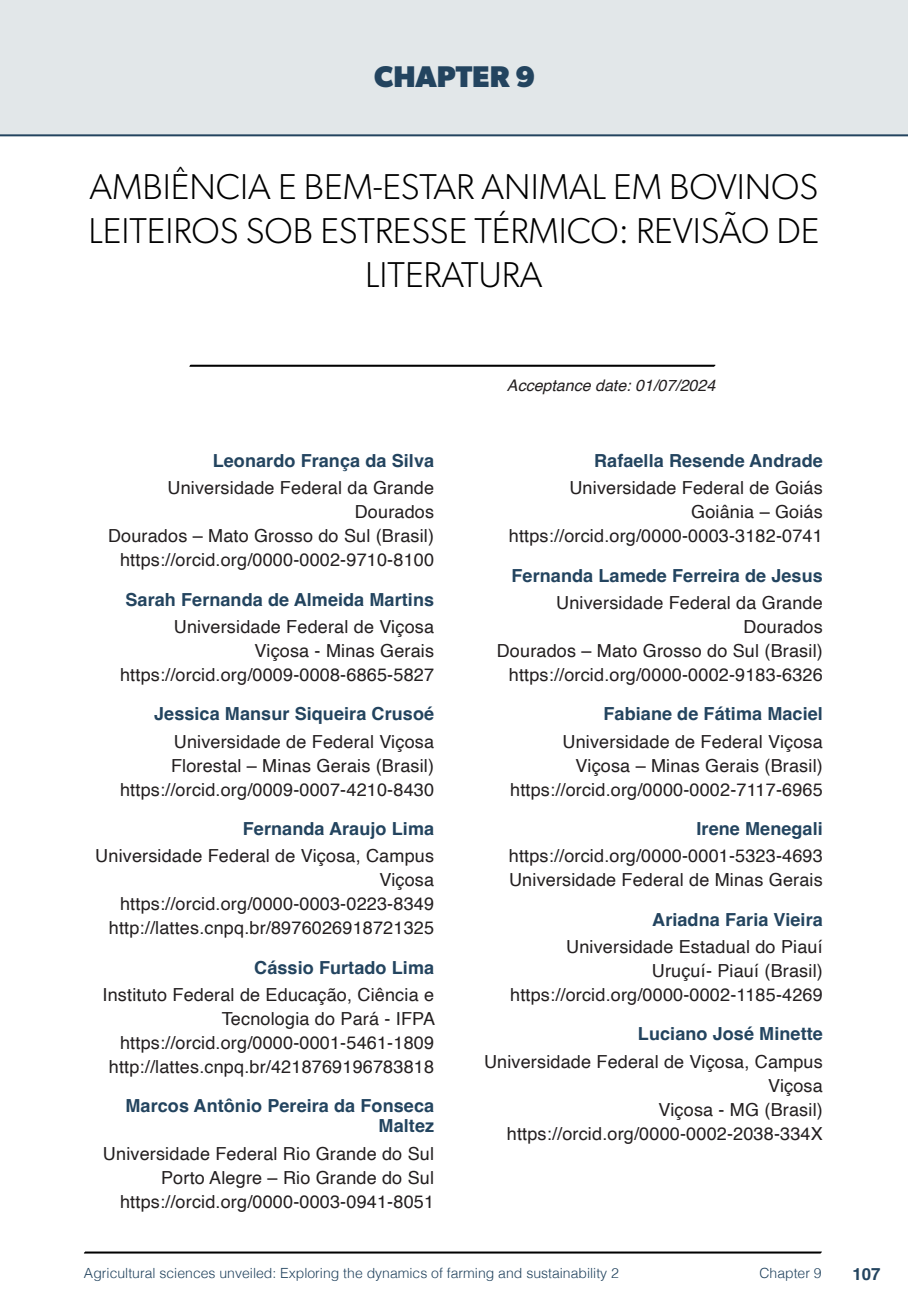
<style>
.page{position:relative;width:908px;height:1304px;background:#fff}
.page>*{position:absolute;margin:0;border:0;box-sizing:border-box;transform-origin:0 0}
.nome_artigos{font:300 36px/44px "Gibson";color:#000;text-align:center}
.capítulos{font:700 30px "Gibson";color:#23445f}
.info_autores{font:18px/24px "Helvetica";letter-spacing:.01em;color:#231f20;text-align:right}
.nome_autores{font:700 18px/20px "Helvetica";letter-spacing:.005em;color:#23445f;text-align:right}
.t1{font:700 16.8px "Helvetica";color:#23445f}
.t2{font:italic 16px "Helvetica";color:#231f20}
.t3{font:300 14px "Helvetica";color:#23445f}
</style>
<div class="page">
<svg style="left:84px;top:1251px;width:737px;height:3px;background:#515151"></svg>
<div style="left:0;top:0;width:907px;height:136px;background:#e2e7e9"></div>
<svg style="left:189px;top:364px;width:526px;height:3px;background:#4f4f4f"></svg>
<div style="left:44px;top:72px;width:68px;height:61px;background:#e2e7e9"></div>
<p class="capítulos" style="left:374px;top:58px;width:162px">CHAPTER 9</p>
<p class="nome_artigos" style="left:88px;top:164px;width:732px">AMBIÊNCIA E BEM-ESTAR ANIMAL EM BOVINOS<br>LEITEIROS SOB ESTRESSE TÉRMICO: REVISÃO DE<br>LITERATURA</p>
<p class="nome_autores" style="left:213px;top:453px;width:223px">Leonardo França da Silva</p>
<p class="info_autores" style="left:167px;top:477px;width:268px">Universidade Federal da Grande<br>Dourados</p>
<p class="info_autores" style="left:108px;top:525px;width:327px">Dourados – Mato Grosso do Sul (Brasil)</p>
<p class="info_autores" style="left:120px;top:549px;width:315px">https://orcid.org/0000-0002-9710-8100</p>
<p class="nome_autores" style="left:125px;top:591px;width:310px">Sarah Fernanda de Almeida Martins</p>
<p class="info_autores" style="left:174px;top:615px;width:261px">Universidade Federal de Viçosa</p>
<p class="info_autores" style="left:254px;top:639px;width:181px">Viçosa - Minas Gerais</p>
<p class="info_autores" style="left:120px;top:663px;width:315px">https://orcid.org/0009-0008-6865-5827</p>
<p class="nome_autores" style="left:154px;top:706px;width:281px">Jessica Mansur Siqueira Crusoé</p>
<p class="info_autores" style="left:174px;top:730px;width:261px">Universidade de Federal Viçosa</p>
<p class="info_autores" style="left:171px;top:754px;width:264px">Florestal – Minas Gerais (Brasil)</p>
<p class="info_autores" style="left:120px;top:778px;width:315px">https://orcid.org/0009-0007-4210-8430</p>
<p class="nome_autores" style="left:243px;top:821px;width:193px">Fernanda Araujo Lima</p>
<p class="info_autores" style="left:95px;top:845px;width:340px">Universidade Federal de Viçosa, Campus<br>Viçosa</p>
<p class="info_autores" style="left:120px;top:893px;width:315px">https://orcid.org/0000-0003-0223-8349</p>
<p class="info_autores" style="left:109px;top:917px;width:326px">http://lattes.cnpq.br/8976026918721325</p>
<p class="nome_autores" style="left:254px;top:959px;width:181px">Cássio Furtado Lima</p>
<p class="info_autores" style="left:102px;top:983px;width:334px">Instituto Federal de Educação, Ciência e<br>Tecnologia do Pará - IFPA</p>
<p class="info_autores" style="left:120px;top:1031px;width:315px">https://orcid.org/0000-0001-5461-1809</p>
<p class="info_autores" style="left:109px;top:1055px;width:326px">http://lattes.cnpq.br/4218769196783818</p>
<p class="nome_autores" style="left:125px;top:1098px;width:310px">Marcos Antônio Pereira da Fonseca<br>Maltez</p>
<p class="info_autores" style="left:103px;top:1142px;width:332px">Universidade Federal Rio Grande do Sul</p>
<p class="info_autores" style="left:161px;top:1166px;width:274px">Porto Alegre – Rio Grande do Sul</p>
<p class="info_autores" style="left:120px;top:1190px;width:315px">https://orcid.org/0000-0003-0941-8051</p>
<p class="t2" style="left:506px;top:373px;width:210px">Acceptance date: 01/07/2024</p>
<p class="nome_autores" style="left:594px;top:453px;width:230px">Rafaella Resende Andrade</p>
<p class="info_autores" style="left:569px;top:477px;width:255px">Universidade Federal de Goiás</p>
<p class="info_autores" style="left:690px;top:501px;width:133px">Goiânia – Goiás</p>
<p class="info_autores" style="left:508px;top:525px;width:315px">https://orcid.org/0000-0003-3182-0741</p>
<p class="nome_autores" style="left:511px;top:567px;width:313px">Fernanda Lamede Ferreira de Jesus</p>
<p class="info_autores" style="left:556px;top:591px;width:268px">Universidade Federal da Grande<br>Dourados</p>
<p class="info_autores" style="left:496px;top:639px;width:327px">Dourados – Mato Grosso do Sul (Brasil)</p>
<p class="info_autores" style="left:508px;top:663px;width:315px">https://orcid.org/0000-0002-9183-6326</p>
<p class="nome_autores" style="left:603px;top:706px;width:221px">Fabiane de Fátima Maciel</p>
<p class="info_autores" style="left:562px;top:730px;width:261px">Universidade de Federal Viçosa</p>
<p class="info_autores" style="left:575px;top:754px;width:248px">Viçosa – Minas Gerais (Brasil)</p>
<p class="info_autores" style="left:510px;top:778px;width:314px">https://orcid.org/0000-0002-7117-6965</p>
<p class="nome_autores" style="left:696px;top:821px;width:128px">Irene Menegali</p>
<p class="info_autores" style="left:508px;top:845px;width:315px">https://orcid.org/0000-0001-5323-4693</p>
<p class="info_autores" style="left:509px;top:869px;width:315px">Universidade Federal de Minas Gerais</p>
<p class="nome_autores" style="left:652px;top:911px;width:172px">Ariadna Faria Vieira</p>
<p class="info_autores" style="left:566px;top:935px;width:258px">Universidade Estadual do Piauí</p>
<p class="info_autores" style="left:651px;top:959px;width:172px">Uruçuí- Piauí (Brasil)</p>
<p class="info_autores" style="left:510px;top:983px;width:314px">https://orcid.org/0000-0002-1185-4269</p>
<p class="nome_autores" style="left:637px;top:1026px;width:186px">Luciano José Minette</p>
<p class="info_autores" style="left:484px;top:1050px;width:340px">Universidade Federal de Viçosa, Campus<br>Viçosa</p>
<p class="info_autores" style="left:658px;top:1098px;width:166px">Viçosa - MG (Brasil)</p>
<p class="info_autores" style="left:506px;top:1122px;width:317px">https://orcid.org/0000-0002-2038-334X</p>
<p class="t3" style="left:84px;top:1261px;width:536px">Agricultural sciences unveiled: Exploring the dynamics of farming and sustainability 2</p>
<p class="t3" style="left:759px;top:1261px;width:64px">Chapter 9</p>
<p class="t1" style="left:851px;top:1264px;width:30px">107</p>
</div>
